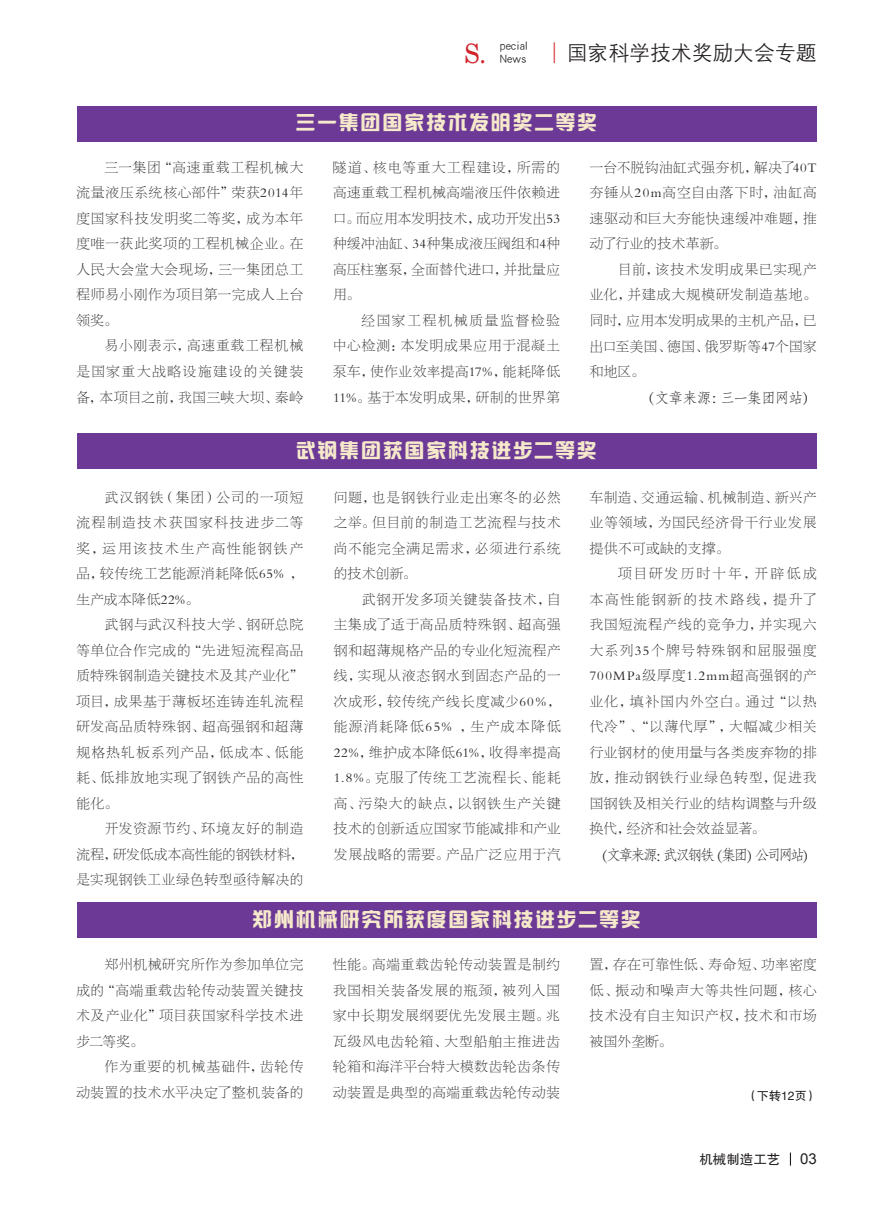
<style>
.page{position:relative;width:893px;height:1213px;background:#fff}
.page>*{position:absolute;margin:0;border:0;box-sizing:border-box;transform-origin:0 0}
.t1{font:26.25px "Tibetan Machine Uni";color:#d1232a;scale:.9 1}
.t2{font:21px "H Yg 2 gj";letter-spacing:-.01em;color:#231f20}
.t3{font:19.5px "hzgb";letter-spacing:.115em;color:#f6e9cb}
.t4{font:15px "FZFSJW GB1 0";letter-spacing:-.19em;color:#231f20}
.t5{font:15px "FZFSJW GB1 0";letter-spacing:-.075em;color:#231f20}
.t6{font:15px "Arial";color:#231f20}
.t7{font:13.5px/25.5px "FZBSJW GB1 0";letter-spacing:.065em;color:#231f20;text-align:justify}
.t8{font:13.5px "FZHTJW GB1 0";color:#231f20}
.t9{font:12px "FZHTJW GB1 0";letter-spacing:.015em;color:#231f20}
.t10{font:12px "H Yg 2 gj";color:#231f20}
.s1{color:#d1232a}
.s2{font-family:"Adobe Song Std";font-weight:300}
</style>
<div class="page">
<svg style="left:789px;top:1153px;width:1px;height:12px"></svg>
<div style="left:77px;top:106px;width:739px;height:35px;background:#6c3a96"></div>
<div style="left:77px;top:433px;width:739px;height:36px;background:#6c3a96"></div>
<div style="left:77px;top:902px;width:739px;height:35px;background:#6c3a96"></div>
<h1 class="t1" style="left:464px;top:38px;width:26px">S.</h1>
<p class="t10" style="left:500px;top:41px;width:30px">pecial</p>
<h2 class="t2" style="left:500px;top:42px;width:318px"><sub>News</sub> <span class="s1">|</span> 国家科学技术奖励大会专题</h2>
<h3 class="t3" style="left:296px;top:113px;width:303px">三一集团国家技术发明奖二等奖</h3>
<p class="t7" style="left:76px;top:155px;width:228px;text-indent:28px">三一集团“高速重载工程机械大流量液压系统核心部件”荣获2014年度国家科技发明奖二等奖，成为本年度唯一获此奖项的工程机械企业。在人民大会堂大会现场，三一集团总工程师易小刚作为项目第一完成人上台领奖。</p>
<p class="t7" style="left:76px;top:333px;width:228px;text-indent:28px">易小刚表示，高速重载工程机械是国家重大战略设施建设的关键装备，本项目之前，我国三峡大坝、秦岭</p>
<p class="t7" style="left:333px;top:155px;width:228px">隧道、核电等重大工程建设，所需的高速重载工程机械高端液压件依赖进口。而应用本发明技术，成功开发出53种缓冲油缸、34种集成液压阀组和4种高压柱塞泵，全面替代进口，并批量应用。</p>
<p class="t7" style="left:333px;top:308px;width:228px;text-indent:28px">经国家工程机械质量监督检验中心检测：本发明成果应用于混凝土泵车，使作业效率提高17%，能耗降低11%。基于本发明成果，研制的世界第</p>
<p class="t7" style="left:589px;top:155px;width:228px">一台不脱钩油缸式强夯机，解决了40T夯锤从20m高空自由落下时，油缸高速驱动和巨大夯能快速缓冲难题，推动了行业的技术革新。</p>
<p class="t7" style="left:589px;top:257px;width:228px;text-indent:28px">目前，该技术发明成果已实现产业化，并建成大规模研发制造基地。同时，应用本发明成果的主机产品，已出口至美国、德国、俄罗斯等47个国家和地区。</p>
<p class="t5" style="left:640px;top:389px;width:178px"><span class="s2">（</span>文章来源<span class="s2">：</span>三一集团网站<span class="s2">）</span></p>
<h3 class="t3" style="left:296px;top:440px;width:302px">武钢集团获国家科技进步二等奖</h3>
<p class="t7" style="left:76px;top:484px;width:228px;text-indent:28px">武汉钢铁（集团）公司的一项短流程制造技术获国家科技进步二等奖，运用该技术生产高性能钢铁产品，较传统工艺能源消耗降低65% ，生产成本降低22%。</p>
<p class="t7" style="left:76px;top:612px;width:228px;text-indent:28px">武钢与武汉科技大学、钢研总院等单位合作完成的“先进短流程高品质特殊钢制造关键技术及其产业化”项目，成果基于薄板坯连铸连轧流程研发高品质特殊钢、超高强钢和超薄规格热轧板系列产品，低成本、低能耗、低排放地实现了钢铁产品的高性能化。</p>
<p class="t7" style="left:76px;top:816px;width:228px;text-indent:28px">开发资源节约、环境友好的制造流程，研发低成本高性能的钢铁材料，是实现钢铁工业绿色转型亟待解决的</p>
<p class="t7" style="left:334px;top:484px;width:228px">问题，也是钢铁行业走出寒冬的必然之举。但目前的制造工艺流程与技术尚不能完全满足需求，必须进行系统的技术创新。</p>
<p class="t7" style="left:334px;top:586px;width:228px;text-indent:28px">武钢开发多项关键装备技术，自主集成了适于高品质特殊钢、超高强钢和超薄规格产品的专业化短流程产线，实现从液态钢水到固态产品的一次成形，较传统产线长度减少60％，能源消耗降低65% ，生产成本降低22%，维护成本降低61%，收得率提高1.8%。克服了传统工艺流程长、能耗高、污染大的缺点，以钢铁生产关键技术的创新适应国家节能减排和产业发展战略的需要。产品广泛应用于汽</p>
<p class="t7" style="left:589px;top:484px;width:228px">车制造、交通运输、机械制造、新兴产业等领域，为国民经济骨干行业发展提供不可或缺的支撑。</p>
<p class="t7" style="left:589px;top:561px;width:228px;text-indent:28px">项目研发历时十年，开辟低成本高性能钢新的技术路线，提升了我国短流程产线的竞争力，并实现六大系列35个牌号特殊钢和屈服强度700MPa级厚度1.2mm超高强钢的产业化，填补国内外空白。通过“以热代冷”、“以薄代厚”，大幅减少相关行业钢材的使用量与各类废弃物的排放，推动钢铁行业绿色转型，促进我国钢铁及相关行业的结构调整与升级换代，经济和社会效益显著。</p>
<p class="t4" style="left:593px;top:846px;width:224px"><span class="s2">（</span>文章来源<span class="s2">：</span>武汉钢铁<span class="s2">（</span>集团<span class="s2">）</span>公司网站<span class="s2">）</span></p>
<h3 class="t3" style="left:252px;top:909px;width:390px">郑州机械研究所获度国家科技进步二等奖</h3>
<p class="t7" style="left:76px;top:952px;width:228px;text-indent:28px">郑州机械研究所作为参加单位完成的“高端重载齿轮传动装置关键技术及产业化”项目获国家科学技术进步二等奖。</p>
<p class="t7" style="left:76px;top:1054px;width:228px;text-align:right">作为重要的机械基础件，齿轮传<br>动装置的技术水平决定了整机装备的</p>
<p class="t7" style="left:333px;top:952px;width:228px">性能。高端重载齿轮传动装置是制约我国相关装备发展的瓶颈，被列入国家中长期发展纲要优先发展主题。兆瓦级风电齿轮箱、大型船舶主推进齿轮箱和海洋平台特大模数齿轮齿条传动装置是典型的高端重载齿轮传动装</p>
<p class="t7" style="left:589px;top:952px;width:228px">置，存在可靠性低、寿命短、功率密度低、振动和噪声大等共性问题，核心技术没有自主知识产权，技术和市场被国外垄断。</p>
<p class="t9" style="left:746px;top:1089px;width:72px">（下转12页）</p>
<p class="t8" style="left:699px;top:1151px;width:82px">机械制造工艺</p>
<p class="t6" style="left:799px;top:1148px;width:18px">03</p>
</div>
